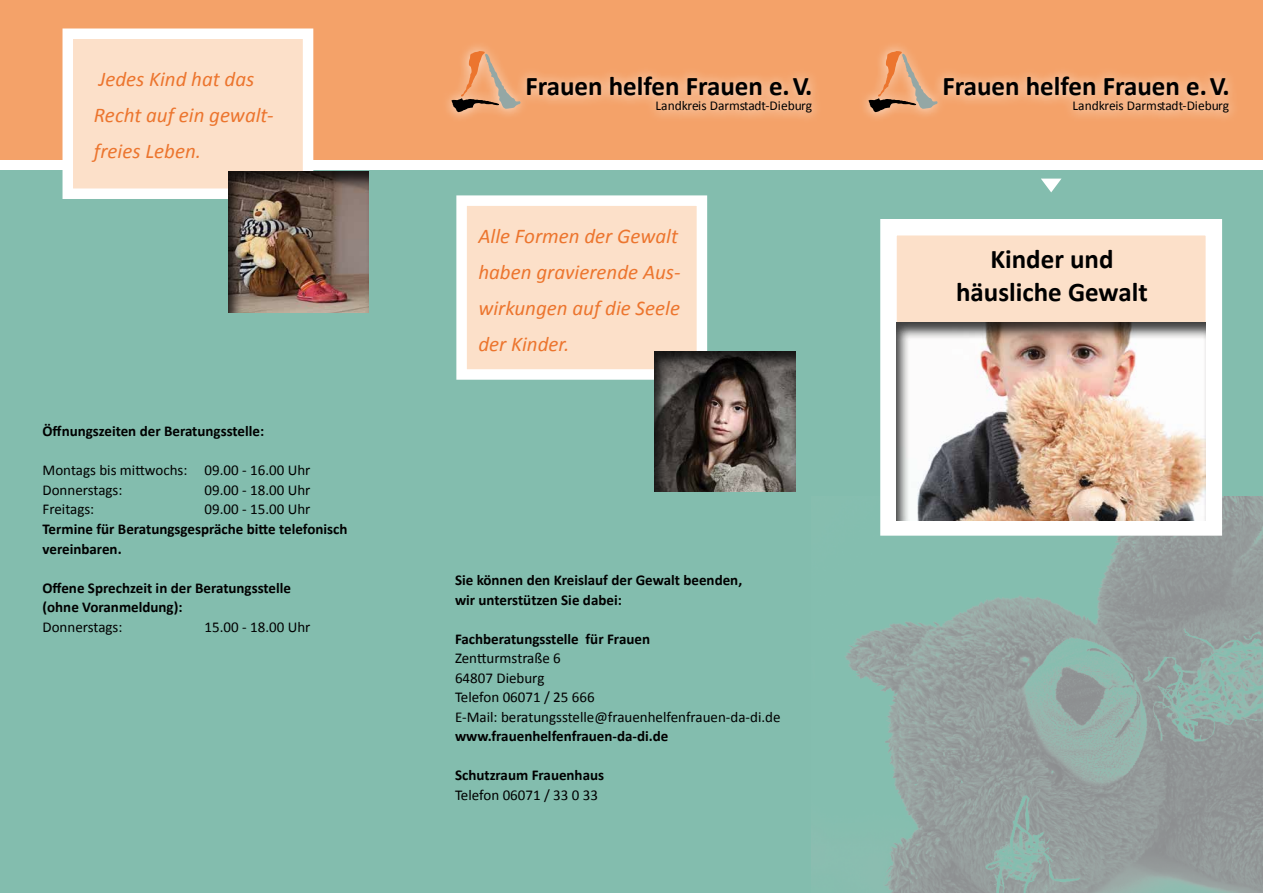
<style>
.page{position:relative;width:1263px;height:893px;background:#fff}
.page>*{position:absolute;margin:0;border:0;box-sizing:border-box;transform-origin:0 0}
.t1{font:700 27px/32.4px "Calibri";color:#000;text-align:center}
.t2{font:italic 21px/36px "Calibri";color:#ec752e;text-align:justify}
.t3{font:700 15px/19.5px "Calibri";color:#000}
.t4{font:15px/19.5px "Calibri";color:#000}
.t5{font:13.5px "Calibri";color:#000}
</style>
<div class="page">
<div style="left:0;top:170px;width:1263px;height:723px;background:#83bdae"></div>
<img style="left:845px;top:497px;width:418px;height:396px">
<div style="left:456px;top:195px;width:251px;height:185px;background:#fce0c9;border:10px solid #fff"></div>
<div style="left:0;top:0;width:1263px;height:160px;background:#f4a269"></div>
<svg style="left:1041px;top:179px;width:20px;height:13px"></svg>
<div style="left:880px;top:219px;width:342px;height:317px;background:#fce0c9;border:16px solid #fff"></div>
<div style="left:858px;top:40px;width:382px;height:84px;background:#fff;opacity:.75"></div>
<svg style="left:868px;top:51px;width:69px;height:61px"></svg>
<div style="left:893px;top:320px;width:315px;height:202px;background:#000;opacity:.75"></div>
<div style="left:652px;top:349px;width:144px;height:144px;background:#000;opacity:.75"></div>
<div style="left:63px;top:29px;width:250px;height:170px;background:#fce0c9;border:10px solid #fff"></div>
<div style="left:226px;top:170px;width:144px;height:144px;background:#000;opacity:.75"></div>
<div style="left:441px;top:40px;width:382px;height:84px;background:#fff;opacity:.75"></div>
<svg style="left:451px;top:51px;width:69px;height:61px"></svg>
<h2 class="t2" style="left:94px;top:60px;width:181px;text-align:left">Jedes Kind hat das<br>Recht auf ein gewalt&shy;freies Leben.</h2>
<h1 class="t1" style="left:525px;top:70px;width:289px">Frauen helfen Frauen e. V.</h1>
<p class="t5" style="left:655px;top:97px;width:158px">Landkreis Darmstadt-Dieburg</p>
<p class="t3" style="left:43px;top:422px;width:223px">Öffnungszeiten der Beratungsstelle:</p>
<p class="t4" style="left:43px;top:461px;width:269px">Montags bis mittwochs: 09.00 - 16.00 Uhr<br>Donnerstags:</p>
<p class="t4" style="left:205px;top:480px;width:107px">09.00 - 18.00 Uhr</p>
<p class="t4" style="left:43px;top:500px;width:53px">Freitags:</p>
<p class="t4" style="left:205px;top:500px;width:107px">09.00 - 15.00 Uhr</p>
<p class="t3" style="left:43px;top:519px;width:306px">Termine für Beratungsgespräche bitte telefonisch vereinbaren.</p>
<p class="t3" style="left:43px;top:578px;width:250px">Offene Sprechzeit in der Beratungsstelle (ohne Voranmeldung):</p>
<p class="t4" style="left:43px;top:617px;width:82px">Donnerstags:</p>
<p class="t4" style="left:205px;top:617px;width:107px">15.00 - 18.00 Uhr</p>
<h2 class="t2" style="left:478px;top:218px;width:204px">Alle Formen der Gewalt haben gravierende Aus&shy;wirkungen auf die Seele der Kinder.</h2>
<p class="t3" style="left:455px;top:571px;width:289px">Sie können den Kreislauf der Gewalt beenden, wir unterstützen Sie dabei:</p>
<p class="t3" style="left:455px;top:629px;width:197px">Fachberatungsstelle für Frauen</p>
<p class="t4" style="left:455px;top:649px;width:327px">Zentturmstraße 6<br>64807 Dieburg<br>Telefon 06071 / 25 666<br>E-Mail: beratungsstelle@frauenhelfenfrauen-da-di.de</p>
<p class="t3" style="left:455px;top:727px;width:215px">www.frauenhelfenfrauen-da-di.de</p>
<p class="t3" style="left:455px;top:766px;width:151px">Schutzraum Frauenhaus</p>
<p class="t4" style="left:455px;top:785px;width:145px">Telefon 06071 / 33 0 33</p>
<h1 class="t1" style="left:942px;top:70px;width:289px">Frauen helfen Frauen e. V.</h1>
<p class="t5" style="left:1072px;top:97px;width:158px">Landkreis Darmstadt-Dieburg</p>
<h1 class="t1" style="left:956px;top:243px;width:193px">Kinder und häusliche Gewalt</h1>
</div>
